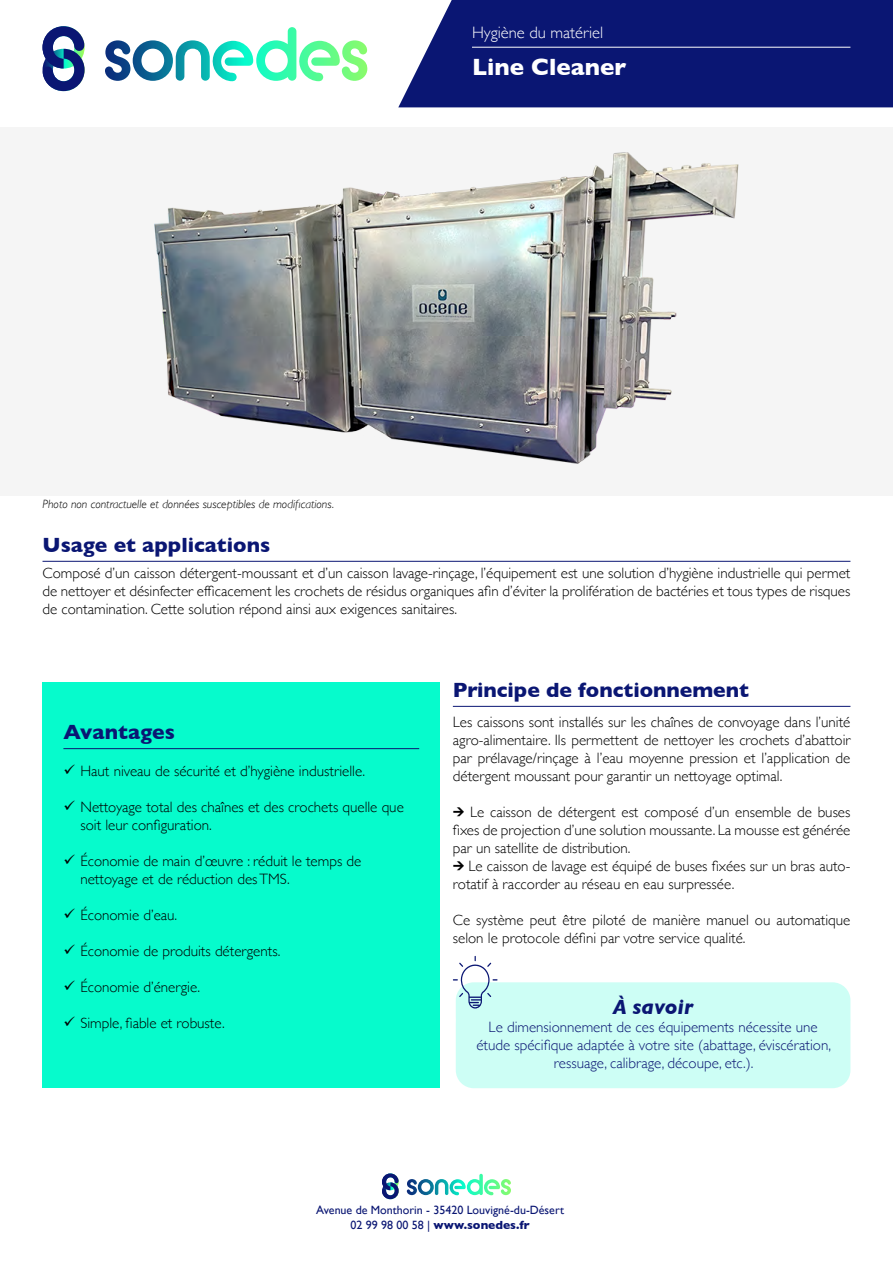
<style>
.page{position:relative;width:893px;height:1263px;background:#fff}
.page>*{position:absolute;margin:0;border:0;box-sizing:border-box;transform-origin:0 0}
.t1{font:700 24px "Gill Sans";color:#fff}
.t2{font:700 21px "Gill Sans";color:#0a1673}
.t3{font:italic 700 21px "Gill Sans";color:#0a1673}
.t4{font:300 16.5px "Gill Sans";color:#fff}
.t5{font:300 15px/18px "Gill Sans";color:#000}
.t6{font:300 15px/18px "Gill Sans";color:#0a1673;text-align:center}
.t7{font:12px/14.4px "Gill Sans";color:#0a1673;text-align:center}
.t8{font:italic 300 12px "Gill Sans";color:#000}
.s1{font-family:"Gilroy";font-weight:700}
.s2{font-weight:700}
</style>
<div class="page">
<svg style="left:105px;top:27px;width:262px;height:54px"></svg>
<svg style="left:43px;top:26px;width:42px;height:65px"></svg>
<div style="left:398px;top:0;width:495px;height:107px;background:#0a1673"></div>
<div style="left:0;top:127px;width:893px;height:368px;background:#f5f5f5"></div>
<svg style="left:407px;top:1174px;width:104px;height:21px"></svg>
<svg style="left:382px;top:1173px;width:17px;height:26px"></svg>
<hr style="left:472px;top:47px;width:378px;height:1px;background:#fff">
<div style="left:43px;top:683px;width:397px;height:405px;background:#06fbcc"></div>
<hr style="left:63px;top:748px;width:356px;height:1px;background:#0a1673">
<hr style="left:453px;top:706px;width:397px;height:1px;background:#0a1673">
<hr style="left:43px;top:561px;width:807px;height:1px;background:#0a1673">
<div style="left:456px;top:982px;width:394px;height:54px;background:#cdfef5;border-radius:18px"></div>
<div style="left:456px;top:1004px;width:394px;height:84px;background:#cdfef5;border-radius:18px"></div>
<svg style="left:453px;top:956px;width:44px;height:52px"></svg>
<img style="left:154px;top:152px;width:585px;height:312px">
<p class="t4" style="left:472px;top:20px;width:133px">Hygiène du matériel</p>
<h1 class="t1" style="left:472px;top:48px;width:156px">Line Cleaner</h1>
<p class="t8" style="left:43px;top:497px;width:293px">Photo non contractuelle et données susceptibles de modifications.</p>
<h2 class="t2" style="left:43px;top:528px;width:229px">Usage et applications</h2>
<p class="t5" style="left:43px;top:564px;width:809px;text-align:justify">Composé d’un caisson détergent-moussant et d’un caisson lavage-rinçage, l’équipement est une solution d’hygiène industrielle qui permet de nettoyer et désinfecter efficacement les crochets de résidus organiques afin d’éviter la prolifération de bactéries et tous types de risques de contamination. Cette solution répond ainsi aux exigences sanitaires.</p>
<h2 class="t2" style="left:63px;top:716px;width:113px">Avantages</h2>
<p class="t5" style="left:80px;top:761px;width:286px">Haut niveau de sécurité et d’hygiène industrielle.</p>
<p class="t5" style="left:80px;top:797px;width:325px">Nettoyage total des chaînes et des crochets quelle que soit leur configuration.</p>
<p class="t5" style="left:80px;top:851px;width:282px">Économie de main d’œuvre : réduit le temps de nettoyage et de réduction des TMS.</p>
<p class="t5" style="left:80px;top:905px;width:98px">Économie d’eau.</p>
<p class="t5" style="left:80px;top:941px;width:201px">Économie de produits détergents.</p>
<p class="t5" style="left:80px;top:977px;width:121px">Économie d’énergie.</p>
<p class="t5" style="left:80px;top:1013px;width:146px">Simple, fiable et robuste.</p>
<h2 class="t2" style="left:453px;top:673px;width:298px">Principe de fonctionnement</h2>
<p class="t5" style="left:453px;top:712px;width:399px;text-align:justify">Les caissons sont installés sur les chaînes de convoyage dans l’unité agro-alimentaire. Ils permettent de nettoyer les crochets d’abattoir par prélavage/rinçage à l’eau moyenne pression et l’application de détergent moussant pour garantir un nettoyage optimal.</p>
<p class="t5" style="left:453px;top:802px;width:399px;text-align:justify"><span class="s1">→</span> Le caisson de détergent est composé d’un ensemble de buses fixes de projection d’une solution moussante. La mousse est générée par un satellite de distribution.</p>
<p class="t5" style="left:453px;top:856px;width:399px"><span class="s1">→</span> Le caisson de lavage est équipé de buses fixées sur un bras auto&shy;rotatif à raccorder au réseau en eau surpressée.</p>
<p class="t5" style="left:453px;top:910px;width:399px">Ce système peut être piloté de manière manuel ou automatique selon le protocole défini par votre service qualité.</p>
<h2 class="t3" style="left:613px;top:994px;width:82px">À savoir</h2>
<p class="t6" style="left:476px;top:1017px;width:356px">Le dimensionnement de ces équipements nécessite une étude spécifique adaptée à votre site (abattage, éviscération, ressuage, calibrage, découpe, etc.).</p>
<p class="t7" style="left:316px;top:1203px;width:249px">Avenue de Monthorin - 35420 Louvigné-du-Désert<br>02 99 98 00 58 | <span class="s2">www.sonedes.fr</span></p>
</div>
